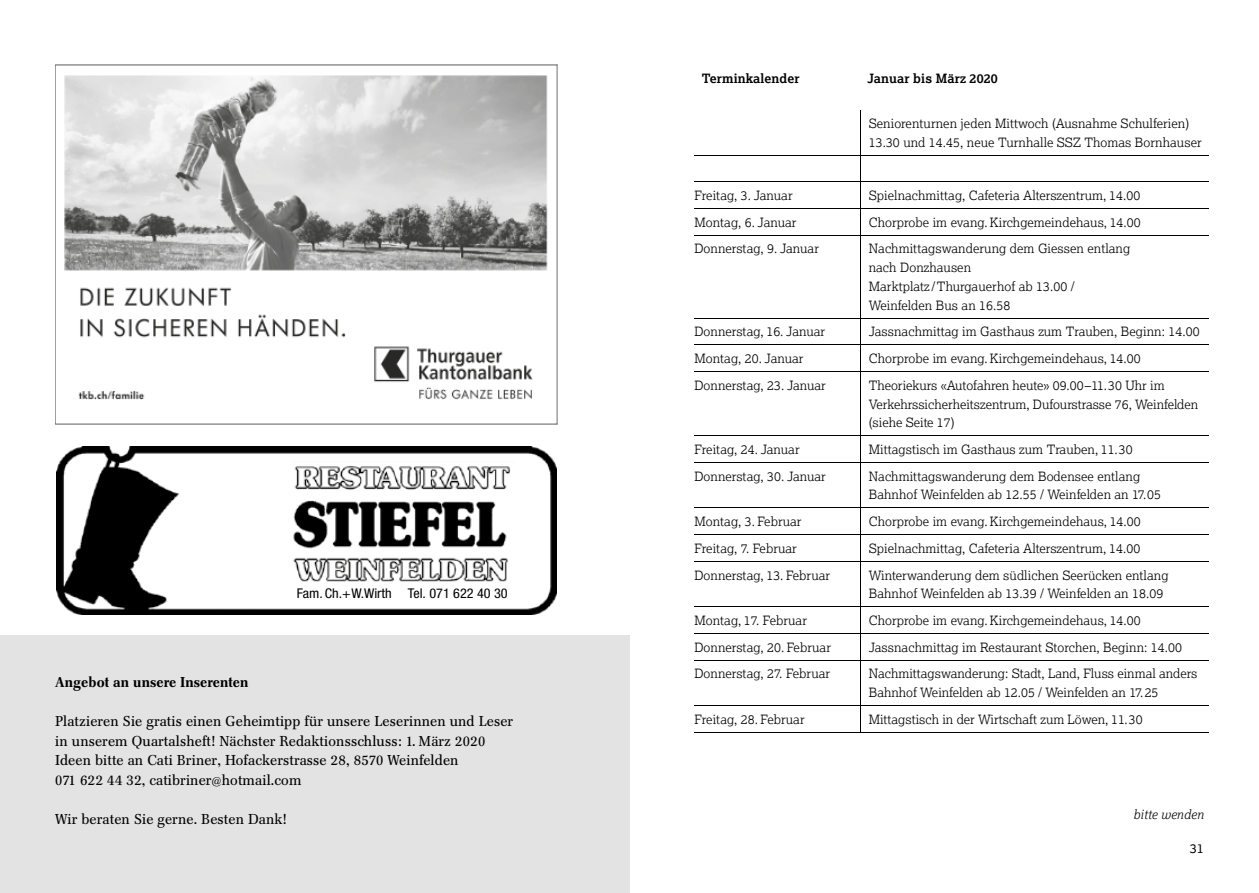
<style>
.page{position:relative;width:1259px;height:893px;background:#fff}
.page>*{position:absolute;margin:0;border:0;box-sizing:border-box;transform-origin:0 0}
.t1{font:14.25px/19.5px "Franklin Antiqua BQ";letter-spacing:.005em;color:#000}
.t2{font:500 14.25px "Franklin Antiqua BQ";letter-spacing:.005em;color:#000}
.t3{font:condensed 13.35px "Helvetica Neue";color:#000;scale:1.06 1}
.t4{font:300 12.75px/18.8px "Lexia";letter-spacing:.005em;color:#000}
.t5{font:700 12.75px "Lexia";letter-spacing:.01em;color:#000}
.t6{font:italic 300 12.75px "Lexia";letter-spacing:.005em;color:#000}
.t7{font:12.75px "Lexia";color:#000}
.s1{font-size:11.25px}
</style>
<div class="page">
<svg style="left:55px;top:65px;width:502px;height:359px"></svg>
<img style="left:56px;top:446px;width:501px;height:168px">
<hr style="left:694px;top:155px;width:166px;height:1px;background:#000">
<hr style="left:860px;top:155px;width:349px;height:1px;background:#000">
<hr style="left:694px;top:182px;width:166px;height:1px;background:#000">
<hr style="left:860px;top:182px;width:349px;height:1px;background:#000">
<hr style="left:694px;top:209px;width:166px;height:1px;background:#000">
<hr style="left:860px;top:209px;width:349px;height:1px;background:#000">
<hr style="left:694px;top:235px;width:166px;height:1px;background:#000">
<hr style="left:860px;top:235px;width:349px;height:1px;background:#000">
<hr style="left:694px;top:318px;width:166px;height:1px;background:#000">
<hr style="left:860px;top:318px;width:349px;height:1px;background:#000">
<hr style="left:694px;top:345px;width:166px;height:1px;background:#000">
<hr style="left:860px;top:345px;width:349px;height:1px;background:#000">
<hr style="left:694px;top:372px;width:166px;height:1px;background:#000">
<hr style="left:860px;top:372px;width:349px;height:1px;background:#000">
<hr style="left:694px;top:436px;width:166px;height:1px;background:#000">
<hr style="left:860px;top:436px;width:349px;height:1px;background:#000">
<hr style="left:694px;top:462px;width:166px;height:1px;background:#000">
<hr style="left:860px;top:462px;width:349px;height:1px;background:#000">
<hr style="left:694px;top:508px;width:166px;height:1px;background:#000">
<hr style="left:860px;top:508px;width:349px;height:1px;background:#000">
<hr style="left:694px;top:534px;width:166px;height:1px;background:#000">
<hr style="left:860px;top:534px;width:349px;height:1px;background:#000">
<hr style="left:694px;top:561px;width:166px;height:1px;background:#000">
<hr style="left:860px;top:561px;width:349px;height:1px;background:#000">
<hr style="left:694px;top:607px;width:166px;height:1px;background:#000">
<hr style="left:860px;top:607px;width:349px;height:1px;background:#000">
<hr style="left:694px;top:633px;width:166px;height:1px;background:#000">
<hr style="left:860px;top:633px;width:349px;height:1px;background:#000">
<hr style="left:694px;top:660px;width:166px;height:1px;background:#000">
<hr style="left:860px;top:660px;width:349px;height:1px;background:#000">
<hr style="left:694px;top:705px;width:166px;height:1px;background:#000">
<hr style="left:860px;top:705px;width:349px;height:1px;background:#000">
<hr style="left:694px;top:732px;width:166px;height:1px;background:#000">
<hr style="left:860px;top:732px;width:349px;height:1px;background:#000">
<hr style="left:860px;top:110px;width:1px;height:45px;background:#000">
<svg style="left:860px;top:156px;width:1px;height:79px"></svg>
<hr style="left:860px;top:235px;width:1px;height:83px;background:#000">
<svg style="left:860px;top:319px;width:1px;height:53px"></svg>
<hr style="left:860px;top:372px;width:1px;height:64px;background:#000">
<svg style="left:860px;top:437px;width:1px;height:25px"></svg>
<hr style="left:860px;top:462px;width:1px;height:46px;background:#000">
<svg style="left:860px;top:509px;width:1px;height:52px"></svg>
<hr style="left:860px;top:561px;width:1px;height:46px;background:#000">
<svg style="left:860px;top:608px;width:1px;height:52px"></svg>
<hr style="left:860px;top:660px;width:1px;height:45px;background:#000">
<svg style="left:860px;top:706px;width:1px;height:26px"></svg>
<div style="left:0;top:636px;width:629px;height:257px;background:#e3e3e3"></div>
<p class="t5" style="left:702px;top:70px;width:99px">Terminkalender</p>
<p class="t5" style="left:867px;top:70px;width:132px">Januar bis März 2020</p>
<p class="t4" style="left:868px;top:114px;width:334px">Seniorenturnen jeden Mittwoch (Ausnahme Schulferien)<br>13.30 und 14.45, neue Turnhalle SSZ Thomas Bornhauser</p>
<p class="t4" style="left:694px;top:186px;width:100px">Freitag, 3. Januar</p>
<p class="t4" style="left:868px;top:186px;width:273px">Spielnachmittag, Cafeteria Alterszentrum, 14.00</p>
<p class="t4" style="left:694px;top:212px;width:104px">Montag, 6. Januar</p>
<p class="t4" style="left:868px;top:212px;width:273px">Chorprobe im evang. Kirchgemeindehaus, 14.00</p>
<p class="t4" style="left:694px;top:239px;width:126px">Donnerstag, 9. Januar</p>
<p class="t4" style="left:868px;top:239px;width:263px">Nachmittagswanderung dem Giessen entlang nach Donzhausen<br>Marktplatz / Thurgauerhof ab 13.00 /<br>Weinfelden Bus an 16.58</p>
<p class="t4" style="left:694px;top:322px;width:132px">Donnerstag, 16. Januar</p>
<p class="t4" style="left:868px;top:322px;width:332px">Jassnachmittag im Gasthaus zum Trauben, Beginn: 14.00</p>
<p class="t4" style="left:694px;top:349px;width:111px">Montag, 20. Januar</p>
<p class="t4" style="left:868px;top:349px;width:273px">Chorprobe im evang. Kirchgemeindehaus, 14.00</p>
<p class="t4" style="left:694px;top:375px;width:133px">Donnerstag, 23. Januar</p>
<p class="t4" style="left:868px;top:375px;width:331px">Theoriekurs «Autofahren heute» 09.00–11.30 Uhr im<br>Verkehrssicherheitszentrum, Dufourstrasse 76, Weinfelden (siehe Seite 17)</p>
<p class="t4" style="left:694px;top:440px;width:107px">Freitag, 24. Januar</p>
<p class="t4" style="left:868px;top:440px;width:265px">Mittagstisch im Gasthaus zum Trauben, 11.30</p>
<p class="t4" style="left:694px;top:466px;width:133px">Donnerstag, 30. Januar</p>
<p class="t4" style="left:868px;top:466px;width:294px">Nachmittagswanderung dem Bodensee entlang<br>Bahnhof Weinfelden ab 12.55 / Weinfelden an 17.05</p>
<p class="t4" style="left:694px;top:512px;width:109px">Montag, 3. Februar</p>
<p class="t4" style="left:868px;top:512px;width:273px">Chorprobe im evang. Kirchgemeindehaus, 14.00</p>
<p class="t4" style="left:694px;top:538px;width:104px">Freitag, 7. Februar</p>
<p class="t4" style="left:868px;top:538px;width:273px">Spielnachmittag, Cafeteria Alterszentrum, 14.00</p>
<p class="t4" style="left:694px;top:565px;width:137px">Donnerstag, 13. Februar</p>
<p class="t4" style="left:868px;top:565px;width:301px">Winterwanderung dem südlichen Seerücken entlang<br>Bahnhof Weinfelden ab 13.39 / Weinfelden an 18.09</p>
<p class="t4" style="left:694px;top:611px;width:114px">Montag, 17. Februar</p>
<p class="t4" style="left:868px;top:611px;width:273px">Chorprobe im evang. Kirchgemeindehaus, 14.00</p>
<p class="t4" style="left:694px;top:637px;width:138px">Donnerstag, 20. Februar</p>
<p class="t4" style="left:868px;top:637px;width:315px">Jassnachmittag im Restaurant Storchen, Beginn: 14.00</p>
<p class="t4" style="left:694px;top:664px;width:137px">Donnerstag, 27. Februar</p>
<p class="t4" style="left:868px;top:664px;width:330px">Nachmittagswanderung: Stadt, Land, Fluss einmal anders<br>Bahnhof Weinfelden ab 12.05 / Weinfelden an 17.25</p>
<p class="t4" style="left:694px;top:709px;width:112px">Freitag, 28. Februar</p>
<p class="t4" style="left:868px;top:709px;width:275px">Mittagstisch in der Wirtschaft zum Löwen, 11.30</p>
<p class="t3" style="left:297px;top:586px;width:200px">Fam. Ch.+W.Wirth Tel. 071 622 40 30</p>
<p class="t2" style="left:55px;top:675px;width:194px">Angebot an unsere Inserenten</p>
<p class="t1" style="left:55px;top:712px;width:459px">Platzieren Sie gratis einen Geheimtipp für unsere Leserinnen und Leser in unserem Quartalsheft! Nächster Redaktionsschluss: 1. März 2020<br>Ideen bitte an Cati Briner, Hofackerstrasse 28, 8570 Weinfelden<br>071 622 44 32, catibriner<span class="s1">@</span>hotmail.com</p>
<p class="t1" style="left:55px;top:810px;width:233px">Wir beraten Sie gerne. Besten Dank!</p>
<p class="t6" style="left:1133px;top:806px;width:72px">bitte wenden</p>
<p class="t7" style="left:1189px;top:841px;width:15px">31</p>
</div>
